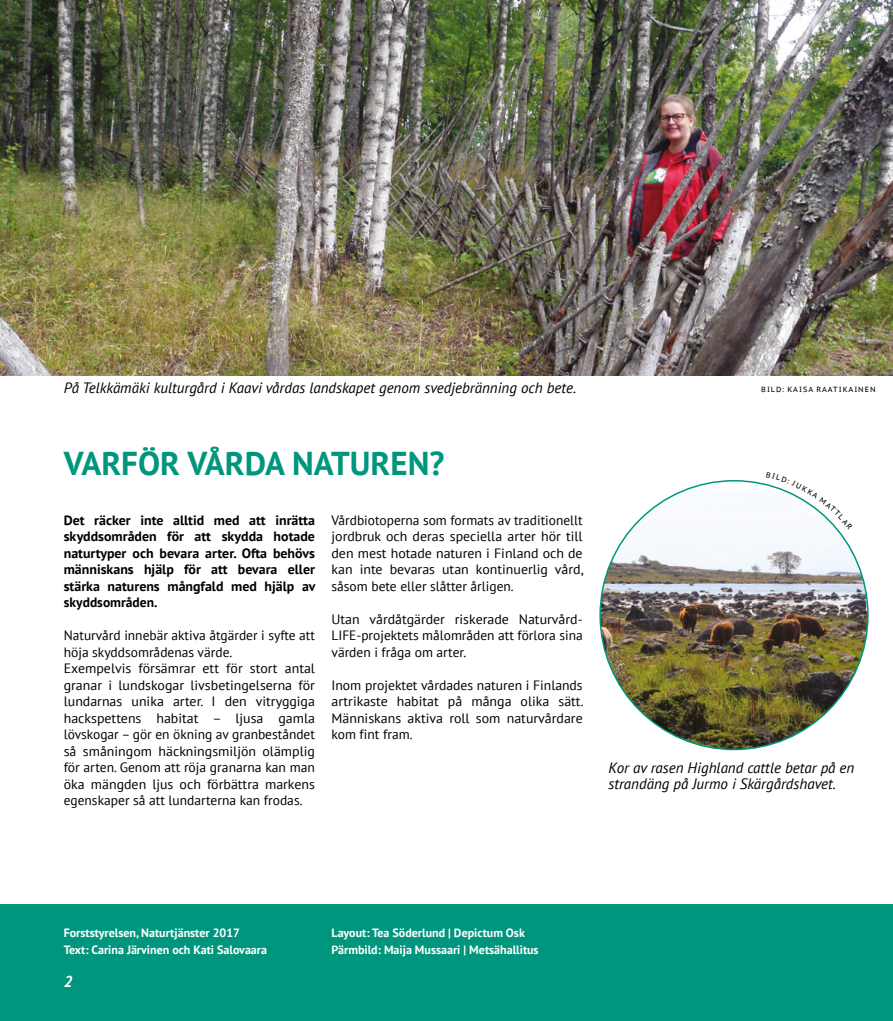
<style>
.page{position:relative;width:893px;height:1021px;background:#fff}
.page>*{position:absolute;margin:0;border:0;box-sizing:border-box;transform-origin:0 0}
.t1{font:700 33px "PT Sans";color:#00967e}
.t2{font:italic 700 15.75px "PT Sans";color:#fff}
.t3{font:italic 15px/16.5px "PT Sans";color:#000}
.t4{font:13.5px/16.5px "PT Sans";color:#000;text-align:justify}
.t5{font:700 13.5px/16.5px "PT Sans";color:#000;text-align:justify}
.t6{font:700 12px/16.5px "PT Sans";color:#fff}
.t7{font:7.5px "PT Sans Caption";letter-spacing:.13em;color:#000}
</style>
<div class="page">
<div style="left:0;top:904px;width:893px;height:116px;background:#00967e"></div>
<img style="left:0;top:0;width:893px;height:376px">
<img style="left:600px;top:481px;width:268px;height:268px">
<svg style="left:766px;top:481px;width:87px;height:49px"></svg>
<p class="t3" style="left:64px;top:379px;width:514px">På Telkkämäki kulturgård i Kaavi vårdas landskapet genom svedjebränning och bete.</p>
<h1 class="t1" style="left:64px;top:441px;width:382px">VARFÖR VÅRDA NATUREN?</h1>
<p class="t4" style="left:331px;top:511px;width:254px">Vårdbiotoperna som formats av traditionellt jordbruk och deras speciella arter hör till den mest hotade naturen i Finland och de kan inte bevaras utan kontinuerlig vård, såsom bete eller slåtter årligen.</p>
<p class="t4" style="left:331px;top:610px;width:253px">Utan vårdåtgärder riskerade Naturvård-LIFE-projektets målområden att förlora sina värden i fråga om arter.</p>
<p class="t4" style="left:331px;top:676px;width:254px">Inom projektet vårdades naturen i Finlands artrikaste habitat på många olika sätt.<br>Människans aktiva roll som naturvårdare kom fint fram.</p>
<p class="t5" style="left:64px;top:511px;width:253px">Det räcker inte alltid med att inrätta skyddsområden för att skydda hotade naturtyper och bevara arter. Ofta behövs människans hjälp för att bevara eller stärka naturens mångfald med hjälp av skyddsområden.</p>
<p class="t4" style="left:64px;top:626px;width:253px;text-align:left">Naturvård innebär aktiva åtgärder i syfte att höja skyddsområdenas värde.<br>Exempelvis försämrar ett för stort antal granar i lundskogar livsbetingelserna för lundarnas unika arter. I den vitryggiga hackspettens habitat – ljusa gamla lövskogar – gör en ökning av granbeståndet så småningom häckningsmiljön olämplig för arten. Genom att röja granarna kan man öka mängden ljus och förbättra markens egenskaper så att lundarterna kan frodas.</p>
<p class="t7" style="left:761px;top:385px;width:116px">BILD: KAISA RAATIKAINEN</p>
<p class="t3" style="left:608px;top:759px;width:247px">Kor av rasen Highland cattle betar på en strandäng på Jurmo i Skärgårdshavet.</p>
<p class="t6" style="left:64px;top:924px;width:205px">Forststyrelsen, Naturtjänster 2017<br>Text: Carina Järvinen och Kati Salovaara</p>
<p class="t2" style="left:64px;top:970px;width:10px">2</p>
<p class="t6" style="left:331px;top:924px;width:209px">Layout: Tea Söderlund | Depictum Osk<br>Pärmbild: Maija Mussaari | Metsähallitus</p>
</div>
